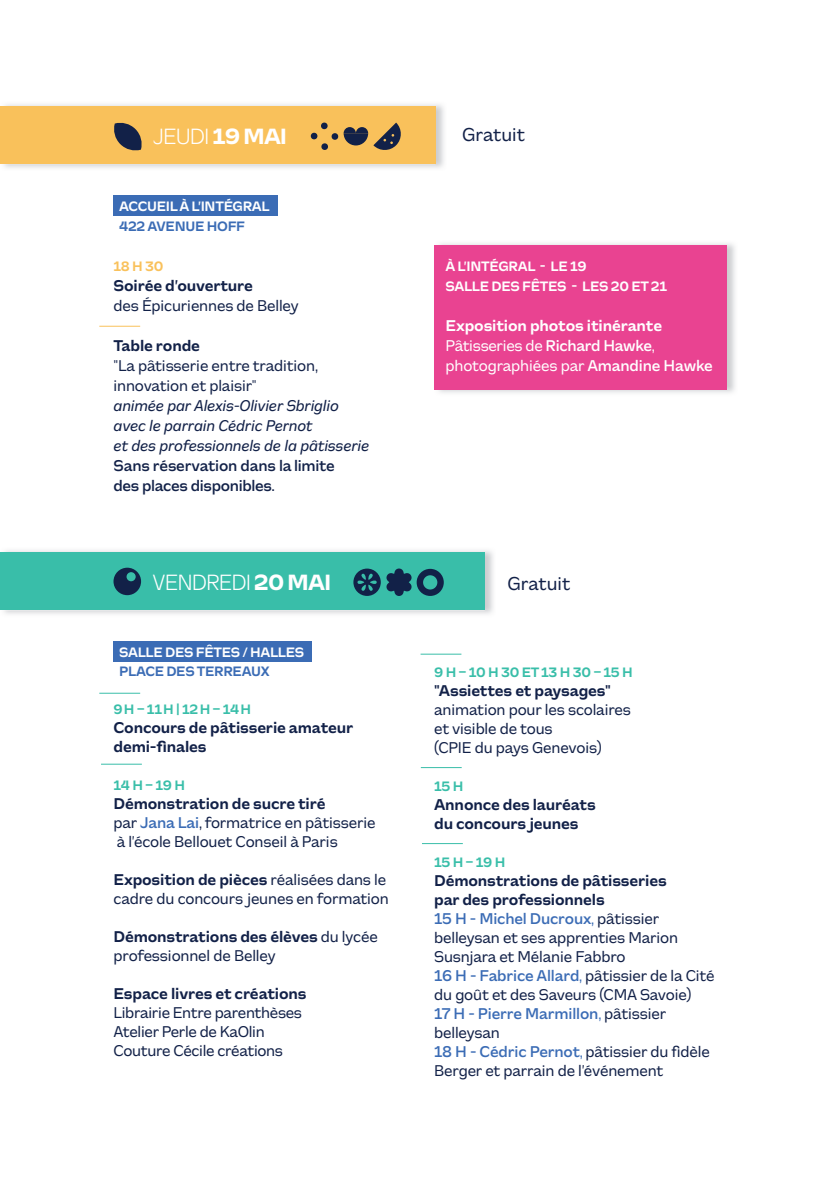
<style>
.page{position:relative;width:840px;height:1191px;background:#fff}
.page>*{position:absolute;margin:0;border:0;box-sizing:border-box;transform-origin:0 0}
.t1{font:300 22.6px "CA Slalom";letter-spacing:-.04em;color:#fff}
.t2{font:19.2px "CA Slalom";color:#122148}
.t3{font:16px/19px "CA Slalom";letter-spacing:-.01em;color:#122148}
.t4{font:700 16px/19px "CA Slalom";letter-spacing:-.01em;color:#122148}
.t5{font:italic 16px/20px "CA Slalom";letter-spacing:-.01em;color:#122148}
.t6{font:16px/20px "CA Slalom";letter-spacing:-.015em;color:#fff}
.t7{font:500 16px/20px "CA Slalom";letter-spacing:-.02em;color:#122148}
.t8{font:700 14px/20px "CA Slalom";letter-spacing:-.02em;color:#fff}
.t9{font:700 14px "CA Slalom";letter-spacing:-.02em;color:#39bea9}
.t10{font:700 14px "CA Slalom";letter-spacing:-.02em;color:#3b6cb5}
.t11{font:700 14px "CA Slalom";color:#f9c15b}
.s1{font-weight:800}
.s2{font-weight:700}
.s3{font-weight:500;color:#3b6cb5}
.s4{font-weight:500}
.s5{color:#3b6cb5}
</style>
<div class="page">
<img style="left:434px;top:243px;width:301px;height:150px">
<div style="left:434px;top:246px;width:292px;height:143px;background:#e94391"></div>
<img style="left:4px;top:104px;width:440px;height:64px">
<div style="left:0;top:106px;width:435px;height:58px;background:#f9c15b"></div>
<svg style="left:114px;top:122px;width:28px;height:29px"></svg>
<svg style="left:310px;top:122px;width:91px;height:28px"></svg>
<div style="left:113px;top:195px;width:164px;height:21px;background:#3b6cb5"></div>
<hr style="left:99px;top:326px;width:41px;height:1px;background:#f9c15b">
<img style="left:4px;top:550px;width:489px;height:64px">
<div style="left:0;top:552px;width:484px;height:58px;background:#39bea9"></div>
<div style="left:113px;top:567px;width:28px;height:28px;background:#122148;border-radius:50%"></div>
<div style="left:126px;top:572px;width:10px;height:9px;background:#39bea9;border-radius:50%"></div>
<div style="left:353px;top:568px;width:27px;height:28px;background:#122148;border-radius:50%"></div>
<svg style="left:357px;top:573px;width:20px;height:18px"></svg>
<svg style="left:386px;top:568px;width:26px;height:28px"></svg>
<div style="left:416px;top:569px;width:27px;height:27px;border:6px solid #122148;border-radius:50%"></div>
<div style="left:113px;top:641px;width:199px;height:21px;background:#3b6cb5"></div>
<hr style="left:420px;top:654px;width:41px;height:1px;background:#39bea9">
<hr style="left:99px;top:693px;width:41px;height:1px;background:#39bea9">
<hr style="left:101px;top:764px;width:41px;height:1px;background:#39bea9">
<hr style="left:420px;top:767px;width:41px;height:1px;background:#39bea9">
<hr style="left:422px;top:843px;width:40px;height:1px;background:#39bea9">
<h1 class="t1" style="left:153px;top:121px;width:136px">JEUDI <span class="s1">19 MAI</span></h1>
<p class="t8" style="left:119px;top:196px;width:152px">ACCUEIL À L’INTÉGRAL</p>
<p class="t10" style="left:119px;top:216px;width:127px">422 AVENUE HOFF</p>
<p class="t11" style="left:113px;top:256px;width:51px">18 H 30</p>
<p class="t4" style="left:113px;top:275px;width:141px">Soirée d’ouverture</p>
<p class="t3" style="left:113px;top:295px;width:187px">des Épicuriennes de Belley</p>
<p class="t4" style="left:113px;top:335px;width:88px">Table ronde</p>
<p class="t3" style="left:113px;top:355px;width:206px;line-height:20px">"La pâtisserie entre tradition, innovation et plaisir"</p>
<p class="t5" style="left:113px;top:395px;width:257px">animée par Alexis-Olivier Sbriglio avec le parrain Cédric Pernot<br>et des professionnels de la pâtisserie</p>
<p class="t7" style="left:113px;top:455px;width:223px">Sans réservation dans la limite des places disponibles.</p>
<h1 class="t1" style="left:152px;top:567px;width:180px">VENDREDI <span class="s1">20 MAI</span></h1>
<p class="t8" style="left:119px;top:641px;width:186px">SALLE DES FÊTES / HALLES</p>
<p class="t10" style="left:119px;top:660px;width:152px">PLACE DES TERREAUX</p>
<p class="t9" style="left:113px;top:698px;width:139px">9 H – 11 H | 12 H – 14 H</p>
<p class="t4" style="left:113px;top:717px;width:241px">Concours de pâtisserie amateur demi-finales</p>
<p class="t9" style="left:113px;top:774px;width:73px">14 H – 19 H</p>
<p class="t3" style="left:113px;top:793px;width:263px"><span class="s2">Démonstration de sucre tiré<br></span>par <span class="s3">Jana Lai</span>, formatrice en pâtisserie à l’école Bellouet Conseil à Paris</p>
<p class="t3" style="left:113px;top:869px;width:277px"><span class="s2">Exposition de pièces</span> réalisées dans le cadre du concours jeunes en formation</p>
<p class="t3" style="left:113px;top:926px;width:266px"><span class="s2">Démonstrations des élèves</span> du lycée professionnel de Belley</p>
<p class="t4" style="left:113px;top:983px;width:194px">Espace livres et créations</p>
<p class="t3" style="left:113px;top:1002px;width:190px">Librairie Entre parenthèses<br>Atelier Perle de KaOlin<br>Couture Cécile créations</p>
<p class="t2" style="left:461px;top:121px;width:64px">Gratuit</p>
<p class="t8" style="left:445px;top:256px;width:223px">À L’INTÉGRAL - LE 19<br>SALLE DES FÊTES - LES 20 ET 21</p>
<p class="t6" style="left:445px;top:315px;width:269px"><span class="s2">Exposition photos itinérante<br></span>Pâtisseries de <span class="s4">Richard Hawke</span>, photographiées par <span class="s4">Amandine Hawke</span></p>
<p class="t2" style="left:507px;top:570px;width:64px">Gratuit</p>
<p class="t9" style="left:434px;top:662px;width:200px">9 H – 10 H 30 ET 13 H 30 – 15 H</p>
<p class="t4" style="left:434px;top:680px;width:178px">"Assiettes et paysages"</p>
<p class="t3" style="left:434px;top:699px;width:198px">animation pour les scolaires et visible de tous<br>(CPIE du pays Genevois)</p>
<p class="t9" style="left:434px;top:776px;width:31px">15 H</p>
<p class="t4" style="left:434px;top:794px;width:163px">Annonce des lauréats du concours jeunes</p>
<p class="t9" style="left:434px;top:852px;width:73px">15 H – 19 H</p>
<p class="t3" style="left:434px;top:870px;width:282px"><span class="s2">Démonstrations de pâtisseries<br>par des professionnels<br></span><span class="s3">15 H - Michel Ducroux</span><span class="s5">,</span> pâtissier belleysan et ses apprenties Marion<br>Susnjara et Mélanie Fabbro<br><span class="s3">16 H - Fabrice Allard</span><span class="s5">,</span> pâtissier de la Cité du goût et des Saveurs (CMA Savoie)<br><span class="s3">17 H - Pierre Marmillon</span><span class="s5">,</span> pâtissier belleysan<br><span class="s3">18 H - Cédric Pernot</span><span class="s5">,</span> pâtissier du fidèle<br>Berger et parrain de l’événement<sub>P</sub></p>
</div>
